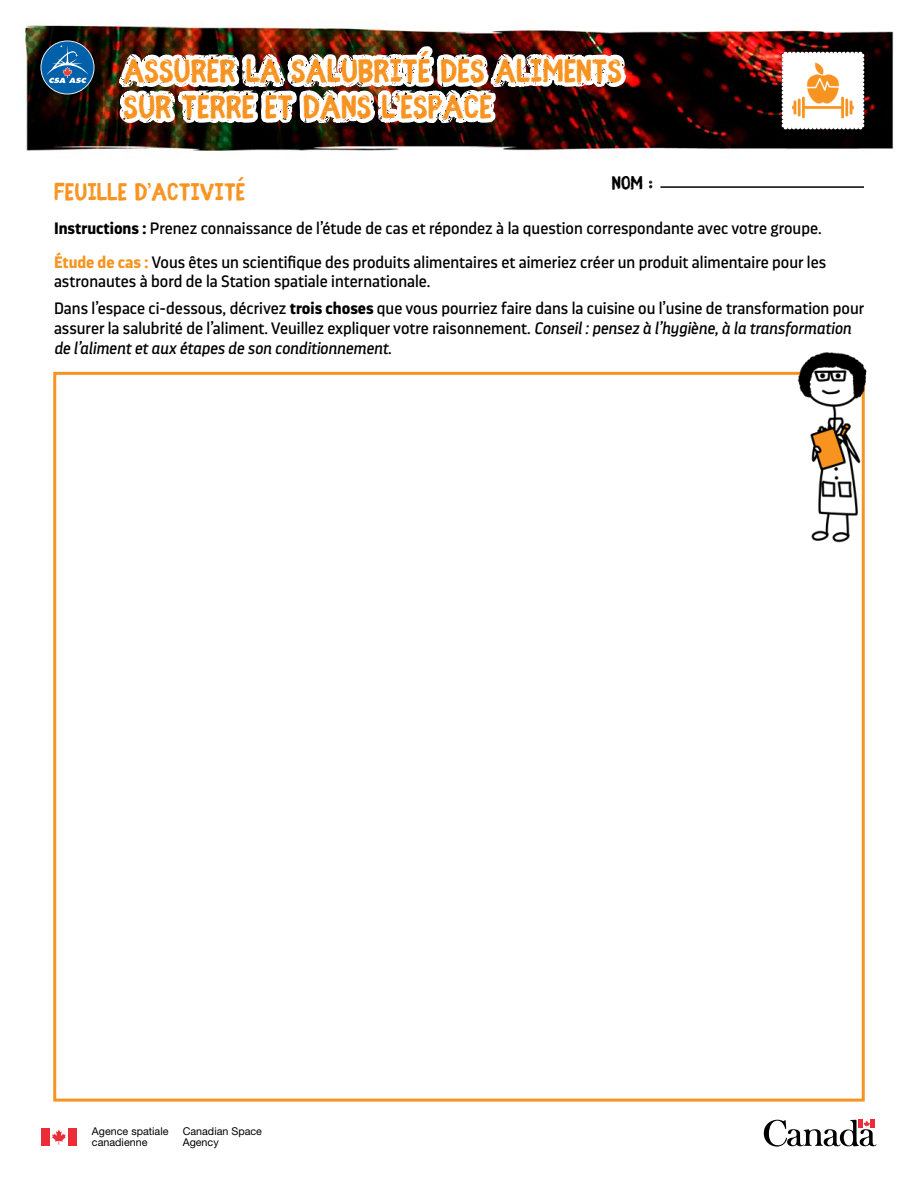
<style>
.page{position:relative;width:918px;height:1188px;background:#fff}
.page>*{position:absolute;margin:0;border:0;box-sizing:border-box;transform-origin:0 0}
.t1{font:700 36px/36px "Fibre Vintage Full";color:#f79421}
.t2{font:700 27px "Fibre Vintage Full";color:#f79421}
.t3{font:700 21px "Fibre Vintage Full";color:#000}
.t4{font:16.5px/33.3px "Darwin Pro";color:#000}
.t5{font:italic 16.5px/19.8px "Darwin Pro";color:#000}
.t6{font:10.8px/10.8px "Helvetica Neue LT Std";color:#000}
.s1{font-weight:700}
.s2{font-weight:700;color:#f79421}
.s3{font-style:normal}
</style>
<div class="page">
<img style="left:24px;top:24px;width:870px;height:130px">
<hr style="left:660px;top:186px;width:204px;height:2px;background:#000">
<img style="left:794px;top:352px;width:73px;height:190px">
<img style="left:776px;top:43px;width:94px;height:95px">
<img style="left:41px;top:20px;width:594px;height:138px">
<svg style="left:764px;top:1120px;width:112px;height:27px"></svg>
<div style="left:41px;top:1128px;width:9px;height:18px;background:#eb2d37"></div>
<svg style="left:52px;top:1129px;width:14px;height:16px"></svg>
<div style="left:68px;top:1128px;width:9px;height:18px;background:#eb2d37"></div>
<h1 class="t1" style="left:123px;top:53px;width:500px">ASSURER LA SALUBRITÉ DES ALIMENTS<br>SUR TERRE ET DANS L’ESPACE</h1>
<p class="t3" style="left:612px;top:171px;width:42px">NOM :</p>
<h2 class="t2" style="left:54px;top:177px;width:193px">FEUILLE D’ACTIVITÉ</h2>
<p class="t4" style="left:54px;top:212px;width:774px"><span class="s1">Instructions :</span> Prenez connaissance de l’étude de cas et répondez à la question correspondante avec votre groupe.<br><span class="s2">Étude de cas :</span> Vous êtes un scientifique des produits alimentaires et aimeriez créer un produit alimentaire pour les</p>
<p class="t4" style="left:54px;top:268px;width:812px;line-height:26.5px">astronautes à bord de la Station spatiale internationale.<br>Dans l’espace ci-dessous, décrivez <span class="s1">trois choses</span> que vous pourriez faire dans la cuisine ou l’usine de transformation pour</p>
<p class="t5" style="left:54px;top:318px;width:799px"><span class="s3">assurer la salubrité de l’aliment. Veuillez expliquer votre raisonnement.</span> Conseil : pensez à l’hygiène, à la transformation de l’aliment et aux étapes de son conditionnement<span class="s3">.</span></p>
<p class="t6" style="left:92px;top:1126px;width:78px">Agence spatiale canadienne</p>
<p class="t6" style="left:183px;top:1126px;width:81px">Canadian Space<br>Agency</p>
</div>
